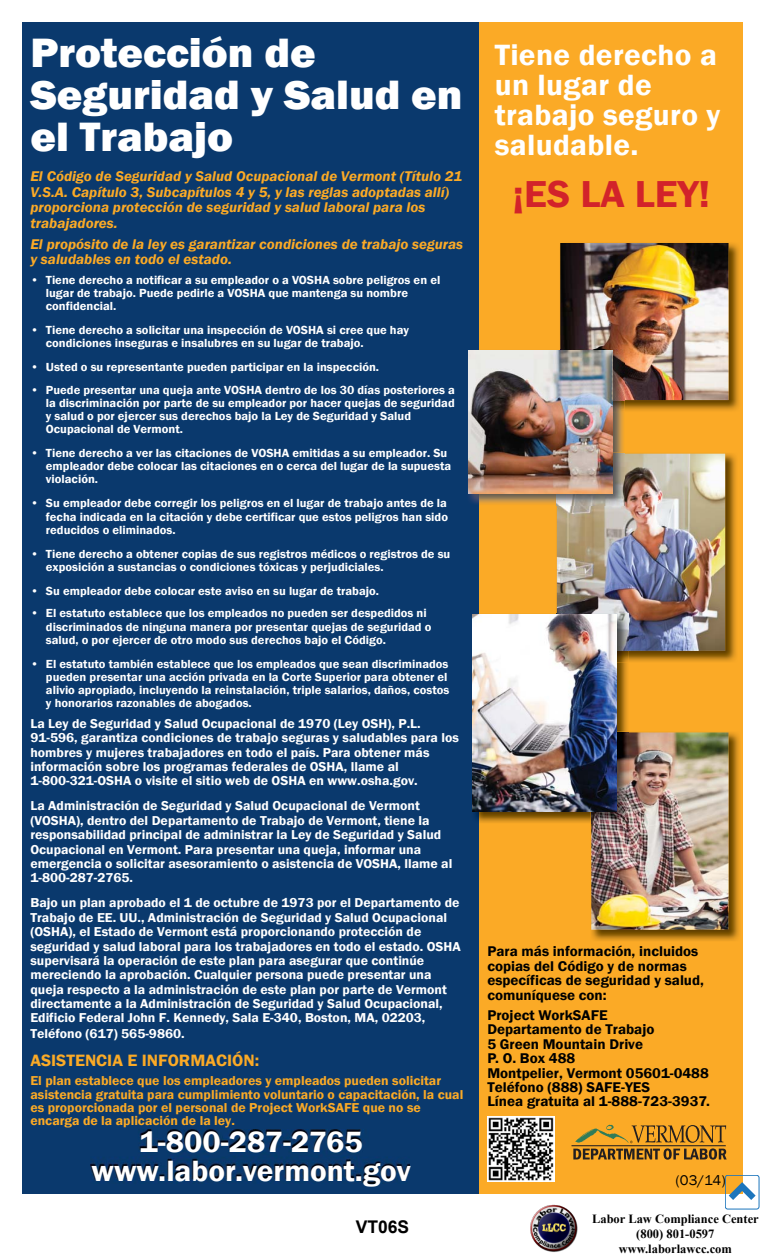
<style>
.page{position:relative;width:765px;height:1260px;background:#fff}
.page>*{position:absolute;margin:0;border:0;box-sizing:border-box;transform-origin:0 0}
.t1{font:800 42.25px/42.2px "Franklin Gothic";color:#fff;scale:1.04 1}
.t2{font:600 38.62px "Franklin Gothic";color:#d2232a;scale:1.04 1}
.t3{font:600 30.12px/30.1px "Franklin Gothic";letter-spacing:.01em;color:#fff;scale:1.04 1}
.t4{font:700 17.5px "Arial";color:#000}
.t5{font:600 16.88px "Franklin Gothic";color:#fbaa26;scale:1.04 1}
.t6{font:italic 600 14.5px/15.4px "Franklin Gothic";color:#fbaa26;scale:1.04 1}
.t7{font:600 14.5px/14.5px "Franklin Gothic";color:#000;scale:1.04 1}
.t8{font:14.5px "Franklin Gothic";color:#000;scale:1.04 1}
.t9{font:600 13.25px/14.4px "Franklin Gothic";color:#fff;scale:1.04 1}
.t10{font:600 13.25px/13.2px "Franklin Gothic";color:#fbaa26;scale:1.04 1}
.t11{font:700 12.5px/15px "Times New Roman";color:#000;text-align:center}
.t12{font:600 12px/13.1px "Franklin Gothic";color:#fff;scale:1.04 1}
</style>
<div class="page">
<div style="left:479px;top:22px;width:263px;height:1171px;background:#fbaa26"></div>
<img style="left:591px;top:732px;width:149px;height:209px">
<img style="left:591px;top:732px;width:138px;height:198px">
<div style="left:22px;top:22px;width:457px;height:1171px;background:#0a396d"></div>
<img style="left:625px;top:243px;width:114px;height:168px">
<img style="left:560px;top:243px;width:169px;height:157px">
<img style="left:556px;top:453px;width:180px;height:209px">
<img style="left:557px;top:454px;width:168px;height:197px">
<img style="left:487px;top:1116px;width:68px;height:65px">
<img style="left:91px;top:1129px;width:319px;height:55px">
<img style="left:475px;top:663px;width:153px;height:160px">
<img style="left:591px;top:732px;width:38px;height:91px">
<img style="left:556px;top:613px;width:73px;height:50px">
<img style="left:557px;top:613px;width:72px;height:38px">
<img style="left:472px;top:614px;width:145px;height:198px">
<img style="left:468px;top:350px;width:156px;height:154px">
<img style="left:559px;top:350px;width:66px;height:62px">
<img style="left:560px;top:350px;width:65px;height:50px">
<img style="left:557px;top:454px;width:68px;height:51px">
<img style="left:468px;top:351px;width:144px;height:143px">
<hr style="left:572px;top:1145px;width:154px;height:1px;background:#231f20">
<svg style="left:573px;top:1125px;width:154px;height:35px"></svg>
<img style="left:530px;top:1204px;width:48px;height:48px">
<div style="left:725px;top:1175px;width:34px;height:34px;border:1px solid #1c75bc;border-radius:2px"></div>
<svg style="left:725px;top:1178px;width:35px;height:29px"></svg>
<h1 class="t1" style="left:30px;top:31px;width:417px">Protección de<br>Seguridad y Salud en el Trabajo</h1>
<p class="t6" style="left:30px;top:169px;width:417px">El Código de Seguridad y Salud Ocupacional de Vermont (Título 21<br>V.S.A. Capítulo 3, Subcapítulos 4 y 5, y las reglas adoptadas allí) proporciona protección de seguridad y salud laboral para los trabajadores.</p>
<p class="t6" style="left:30px;top:236px;width:418px">El propósito de la ley es garantizar condiciones de trabajo seguras y saludables en todo el estado.</p>
<p class="t12" style="left:46px;top:273px;width:381px;text-indent:-15px">• Tiene derecho a notificar a su empleador o a VOSHA sobre peligros en el lugar de trabajo. Puede pedirle a VOSHA que mantenga su nombre confidencial.</p>
<p class="t12" style="left:46px;top:324px;width:351px;text-indent:-15px">• Tiene derecho a solicitar una inspección de VOSHA si cree que hay condiciones inseguras e insalubres en su lugar de trabajo.</p>
<p class="t12" style="left:31px;top:361px;width:337px">• Usted o su representante pueden participar en la inspección.</p>
<p class="t12" style="left:46px;top:383px;width:395px;text-indent:-15px">• Puede presentar una queja ante VOSHA dentro de los 30 días posteriores a la discriminación por parte de su empleador por hacer quejas de seguridad y salud o por ejercer sus derechos bajo la Ley de Seguridad y Salud Ocupacional de Vermont.</p>
<p class="t12" style="left:46px;top:447px;width:391px;text-indent:-15px">• Tiene derecho a ver las citaciones de VOSHA emitidas a su empleador. Su empleador debe colocar las citaciones en o cerca del lugar de la supuesta violación.</p>
<p class="t12" style="left:46px;top:497px;width:388px;text-align:justify;text-indent:-15px">• Su empleador debe corregir los peligros en el lugar de trabajo antes de la fecha indicada en la citación y debe certificar que estos peligros han sido reducidos o eliminados.</p>
<p class="t12" style="left:46px;top:547px;width:390px;text-indent:-15px">• Tiene derecho a obtener copias de sus registros médicos o registros de su exposición a sustancias o condiciones tóxicas y perjudiciales.</p>
<p class="t12" style="left:31px;top:584px;width:337px">• Su empleador debe colocar este aviso en su lugar de trabajo.</p>
<p class="t12" style="left:46px;top:607px;width:372px;text-indent:-15px">• El estatuto establece que los empleados no pueden ser despedidos ni discriminados de ninguna manera por presentar quejas de seguridad o salud, o por ejercer de otro modo sus derechos bajo el Código.</p>
<p class="t12" style="left:46px;top:657px;width:389px;text-indent:-15px">• El estatuto también establece que los empleados que sean discriminados pueden presentar una acción privada en la Corte Superior para obtener el alivio apropiado, incluyendo la reinstalación, triple salarios, daños, costos y honorarios razonables de abogados.</p>
<p class="t9" style="left:30px;top:716px;width:413px">La Ley de Seguridad y Salud Ocupacional de 1970 (Ley OSH), P.L.<br>91-596, garantiza condiciones de trabajo seguras y saludables para los hombres y mujeres trabajadores en todo el país. Para obtener más información sobre los programas federales de OSHA, llame al 1-800-321-OSHA o visite el sitio web de OSHA en www.osha.gov.</p>
<p class="t9" style="left:30px;top:799px;width:407px">La Administración de Seguridad y Salud Ocupacional de Vermont (VOSHA), dentro del Departamento de Trabajo de Vermont, tiene la responsabilidad principal de administrar la Ley de Seguridad y Salud Ocupacional en Vermont. Para presentar una queja, informar una emergencia o solicitar asesoramiento o asistencia de VOSHA, llame al 1-800-287-2765.</p>
<p class="t9" style="left:30px;top:896px;width:415px">Bajo un plan aprobado el 1 de octubre de 1973 por el Departamento de Trabajo de EE. UU., Administración de Seguridad y Salud Ocupacional (OSHA), el Estado de Vermont está proporcionando protección de seguridad y salud laboral para los trabajadores en todo el estado. OSHA supervisará la operación de este plan para asegurar que continúe mereciendo la aprobación. Cualquier persona puede presentar una queja respecto a la administración de este plan por parte de Vermont directamente a la Administración de Seguridad y Salud Ocupacional, Edificio Federal John F. Kennedy, Sala E-340, Boston, MA, 02203, Teléfono (617) 565-9860.</p>
<h3 class="t5" style="left:30px;top:1050px;width:221px">ASISTENCIA E INFORMACIÓN:</h3>
<p class="t10" style="left:30px;top:1074px;width:418px">El plan establece que los empleadores y empleados pueden solicitar asistencia gratuita para cumplimiento voluntario o capacitación, la cual es proporcionada por el personal de Project WorkSAFE que no se encarga de la aplicación de la ley.</p>
<h3 class="t3" style="left:91px;top:1128px;width:309px;line-height:28.9px;text-align:center">1-800-287-2765 www.labor.vermont.gov</h3>
<h3 class="t3" style="left:495px;top:40px;width:219px">Tiene derecho a un lugar de trabajo seguro y saludable.</h3>
<h2 class="t2" style="left:513px;top:170px;width:192px">¡ES LA LEY!</h2>
<p class="t7" style="left:487px;top:944px;width:210px">Para más información, incluidos copias del Código y de normas específicas de seguridad y salud, comuníquese con:</p>
<p class="t7" style="left:487px;top:1008px;width:216px">Project WorkSAFE<br>Departamento de Trabajo<br>5 Green Mountain Drive<br>P. O. Box 488<br>Montpelier, Vermont 05601-0488<br>Teléfono (888) SAFE-YES<br>Línea gratuita al 1-888-723-3937.</p>
<p class="t8" style="left:675px;top:1171px;width:50px">(03/14)</p>
<h3 class="t4" style="left:356px;top:1214px;width:55px">VT06S</h3>
<p class="t11" style="left:592px;top:1211px;width:168px">Labor Law Compliance Center (800) 801-0597 www.laborlawcc.com</p>
</div>
